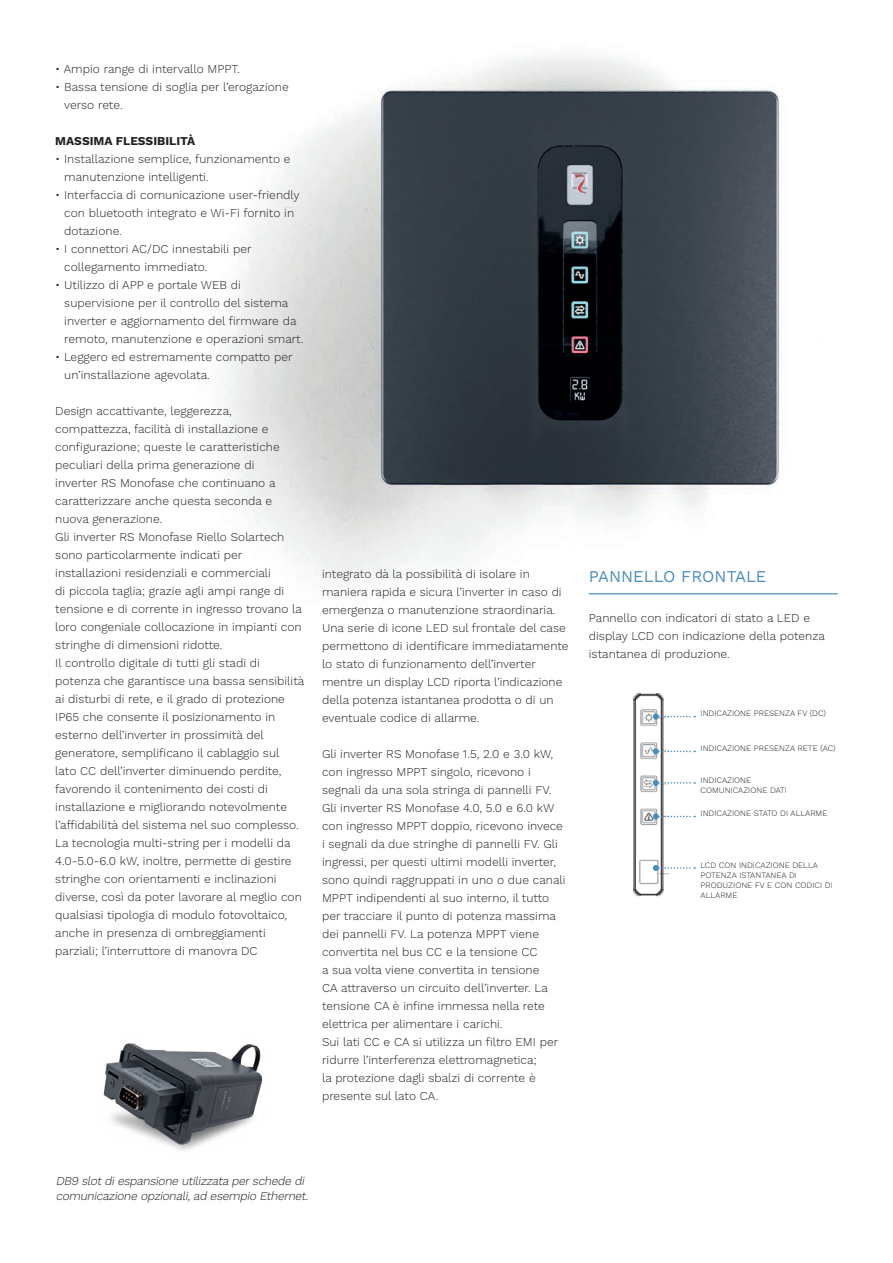
<style>
.page{position:relative;width:893px;height:1263px;background:#fff}
.page>*{position:absolute;margin:0;border:0;box-sizing:border-box;transform-origin:0 0}
.t1{font:16.5px "Work Sans";color:#4c8dbc}
.t2{font:300 12px/18px "Work Sans";color:#231f20}
.t3{font:italic 300 12px/15px "Work Sans";color:#231f20}
.t4{font:700 12px "Work Sans";color:#231f20}
.t5{font:300 8.25px/9.9px "Work Sans";color:#231f20}
</style>
<div class="page">
<img style="left:223px;top:55px;width:615px;height:540px">
<hr style="left:589px;top:593px;width:249px;height:1px;background:#4c8dbc">
<img style="left:634px;top:693px;width:34px;height:204px">
<svg style="left:653px;top:713px;width:42px;height:6px"></svg>
<svg style="left:653px;top:748px;width:42px;height:6px"></svg>
<svg style="left:653px;top:780px;width:42px;height:6px"></svg>
<svg style="left:653px;top:813px;width:42px;height:6px"></svg>
<svg style="left:653px;top:865px;width:42px;height:6px"></svg>
<img style="left:103px;top:1043px;width:160px;height:108px">
<p class="t2" style="left:55px;top:60px;width:186px">• Ampio range di intervallo MPPT.</p>
<p class="t2" style="left:64px;top:78px;width:226px;text-indent:-9px">• Bassa tensione di soglia per l’erogazione verso rete.</p>
<p class="t4" style="left:55px;top:134px;width:141px">MASSIMA FLESSIBILITÀ</p>
<p class="t2" style="left:64px;top:150px;width:228px;text-indent:-9px">• Installazione semplice, funzionamento e manutenzione intelligenti.</p>
<p class="t2" style="left:64px;top:186px;width:237px;text-indent:-9px">• Interfaccia di comunicazione user-friendly con bluetooth integrato e Wi-Fi fornito in dotazione.</p>
<p class="t2" style="left:64px;top:240px;width:189px;text-indent:-9px">• I connettori AC/DC innestabili per collegamento immediato.</p>
<p class="t2" style="left:64px;top:276px;width:241px;text-indent:-9px">• Utilizzo di APP e portale WEB di supervisione per il controllo del sistema inverter e aggiornamento del firmware da remoto, manutenzione e operazioni smart.</p>
<p class="t2" style="left:64px;top:348px;width:230px;text-indent:-9px">• Leggero ed estremamente compatto per un’installazione agevolata.</p>
<p class="t2" style="left:55px;top:402px;width:251px">Design accattivante, leggerezza, compattezza, facilità di installazione e configurazione; queste le caratteristiche peculiari della prima generazione di<br>inverter RS Monofase che continuano a caratterizzare anche questa seconda e nuova generazione.<br>Gli inverter RS Monofase Riello Solartech sono particolarmente indicati per installazioni residenziali e commerciali<br>di piccola taglia; grazie agli ampi range di tensione e di corrente in ingresso trovano la loro congeniale collocazione in impianti con stringhe di dimensioni ridotte.<br>Il controllo digitale di tutti gli stadi di potenza che garantisce una bassa sensibilità ai disturbi di rete, e il grado di protezione IP65 che consente il posizionamento in esterno dell’inverter in prossimità del generatore, semplificano il cablaggio sul<br>lato CC dell’inverter diminuendo perdite, favorendo il contenimento dei costi di installazione e migliorando notevolmente l’affidabilità del sistema nel suo complesso.<br>La tecnologia multi-string per i modelli da 4.0-5.0-6.0 kW, inoltre, permette di gestire stringhe con orientamenti e inclinazioni diverse, così da poter lavorare al meglio con qualsiasi tipologia di modulo fotovoltaico, anche in presenza di ombreggiamenti parziali; l’interruttore di manovra DC</p>
<p class="t2" style="left:322px;top:565px;width:248px">integrato dà la possibilità di isolare in maniera rapida e sicura l’inverter in caso di emergenza o manutenzione straordinaria.<br>Una serie di icone LED sul frontale del case permettono di identificare immediatamente lo stato di funzionamento dell’inverter mentre un display LCD riporta l’indicazione della potenza istantanea prodotta o di un eventuale codice di allarme.</p>
<p class="t2" style="left:322px;top:745px;width:245px">Gli inverter RS Monofase 1.5, 2.0 e 3.0 kW, con ingresso MPPT singolo, ricevono i segnali da una sola stringa di pannelli FV.<br>Gli inverter RS Monofase 4.0, 5.0 e 6.0 kW con ingresso MPPT doppio, ricevono invece i segnali da due stringhe di pannelli FV. Gli ingressi, per questi ultimi modelli inverter, sono quindi raggruppati in uno o due canali MPPT indipendenti al suo interno, il tutto per tracciare il punto di potenza massima dei pannelli FV. La potenza MPPT viene convertita nel bus CC e la tensione CC<br>a sua volta viene convertita in tensione<br>CA attraverso un circuito dell’inverter. La tensione CA è infine immessa nella rete elettrica per alimentare i carichi.<br>Sui lati CC e CA si utilizza un filtro EMI per ridurre l’interferenza elettromagnetica;<br>la protezione dagli sbalzi di corrente è presente sul lato CA.</p>
<h1 class="t1" style="left:589px;top:567px;width:179px">PANNELLO FRONTALE</h1>
<p class="t2" style="left:589px;top:609px;width:238px">Pannello con indicatori di stato a LED e display LCD con indicazione della potenza istantanea di produzione.</p>
<p class="t5" style="left:701px;top:709px;width:127px">INDICAZIONE PRESENZA FV (DC)</p>
<p class="t5" style="left:701px;top:744px;width:136px">INDICAZIONE PRESENZA RETE (AC)</p>
<p class="t5" style="left:701px;top:775px;width:88px">INDICAZIONE<br>COMUNICAZIONE DATI</p>
<p class="t5" style="left:701px;top:809px;width:128px">INDICAZIONE STATO DI ALLARME</p>
<p class="t5" style="left:701px;top:860px;width:134px">LCD CON INDICAZIONE DELLA<br>POTENZA ISTANTANEA DI<br>PRODUZIONE FV E CON CODICI DI<br>ALLARME</p>
<p class="t3" style="left:56px;top:1174px;width:256px">DB9 slotdiespansione utilizzataperschede di comunicazione opzionali,ad esempio Ethernet.</p>
</div>
